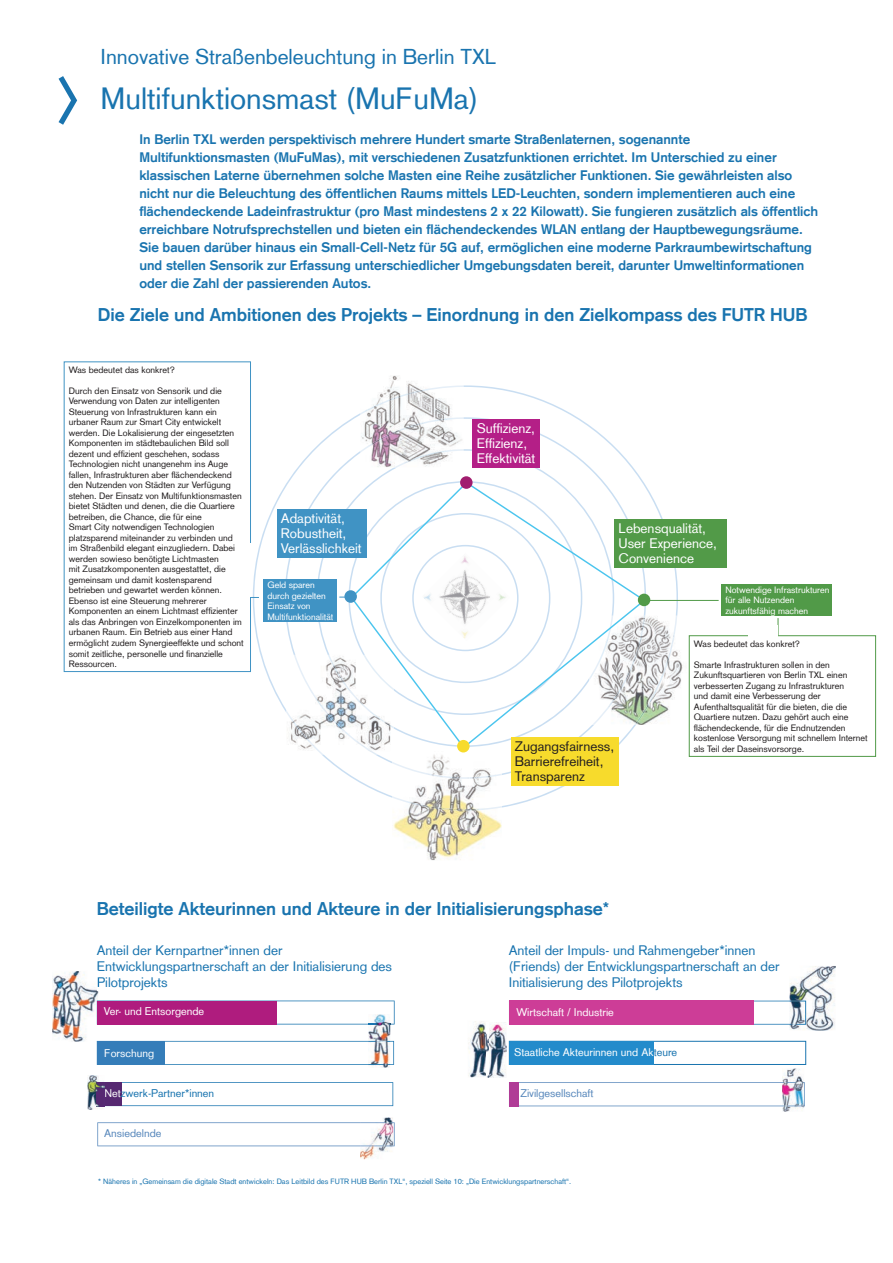
<style>
.page{position:relative;width:893px;height:1263px;background:#fff}
.page>*{position:absolute;margin:0;border:0;box-sizing:border-box;transform-origin:0 0}
.t1{font:30px "Basic Commercial LT Com";color:#1974af}
.t2{font:21px "Basic Commercial LT Com";color:#1974af}
.t3{font:700 18px "Basic Commercial LT Com";color:#1974af}
.t4{font:700 13.5px/18px "Basic Commercial LT Com";color:#1974af}
.t5{font:13.5px/16.2px "Basic Commercial LT Com";color:#1974af}
.t6{font:13.5px/15px "Basic Commercial LT Com";color:#fff}
.t7{font:13.5px/15px "Basic Commercial LT Com";color:#231f20}
.t8{font:10.95px "Basic Commercial LT Com";color:#fff}
.t9{font:10.95px "Basic Commercial LT Com";color:#5787bb}
.t10{font:10.95px "Basic Commercial LT Com";color:#1974af}
.t11{font:9px/10.5px "Basic Commercial LT Com";color:#231f20}
.t12{font:9px/10.5px "Basic Commercial LT Com";color:#fff}
.t13{font:7.5px "Basic Commercial LT Com";color:#1974af}
.s1{color:#1974af}
.s2{color:#fff}
</style>
<div class="page">
<svg style="left:253px;top:385px;width:425px;height:422px"></svg>
<svg style="left:59px;top:76px;width:18px;height:49px"></svg>
<img style="left:677px;top:616px;width:12px;height:109px">
<img style="left:646px;top:616px;width:31px;height:109px">
<img style="left:361px;top:375px;width:102px;height:92px">
<img style="left:394px;top:453px;width:69px;height:14px">
<img style="left:361px;top:417px;width:102px;height:36px">
<img style="left:361px;top:385px;width:102px;height:30px">
<img style="left:392px;top:754px;width:110px;height:106px">
<img style="left:392px;top:762px;width:110px;height:17px">
<img style="left:392px;top:796px;width:110px;height:15px">
<img style="left:286px;top:655px;width:8px;height:55px">
<img style="left:294px;top:655px;width:45px;height:99px">
<img style="left:286px;top:710px;width:38px;height:44px">
<div style="left:64px;top:361px;width:187px;height:311px;border:1px solid #4093c4"></div>
<div style="left:721px;top:584px;width:110px;height:32px;background:#519a48"></div>
<div style="left:689px;top:635px;width:187px;height:122px;border:1px solid #519a48"></div>
<svg style="left:778px;top:618px;width:1px;height:17px"></svg>
<hr style="left:644px;top:600px;width:75px;height:1px;background:#519a48">
<div style="left:748px;top:625px;width:30px;height:13px;background:#fff"></div>
<svg style="left:460px;top:476px;width:13px;height:13px"></svg>
<div style="left:473px;top:419px;width:67px;height:48px;background:#b41f87"></div>
<div style="left:277px;top:509px;width:89px;height:49px;background:#4093c4"></div>
<div style="left:511px;top:737px;width:107px;height:49px;background:#f7db2c"></div>
<div style="left:614px;top:519px;width:113px;height:48px;background:#529a48"></div>
<div style="left:244px;top:543px;width:8px;height:54px;background:#fff"></div>
<div style="left:263px;top:580px;width:74px;height:42px;background:#4093c4"></div>
<svg style="left:753px;top:1001px;width:36px;height:23px"></svg>
<div style="left:509px;top:1000px;width:244px;height:24px;background:#cd3d97"></div>
<div style="left:509px;top:1041px;width:297px;height:24px;border:1px solid #1974af"></div>
<div style="left:509px;top:1042px;width:145px;height:23px;background:#238bcb"></div>
<svg style="left:519px;top:1082px;width:286px;height:24px"></svg>
<img style="left:52px;top:971px;width:46px;height:71px">
<img style="left:782px;top:1068px;width:22px;height:44px">
<img style="left:782px;top:1082px;width:22px;height:24px">
<img style="left:468px;top:1021px;width:39px;height:56px">
<img style="left:486px;top:1022px;width:3px;height:55px">
<img style="left:789px;top:966px;width:47px;height:64px">
<img style="left:789px;top:1001px;width:17px;height:23px">
<svg style="left:122px;top:1082px;width:271px;height:24px"></svg>
<div style="left:97px;top:1082px;width:25px;height:24px;background:#562871"></div>
<svg style="left:165px;top:1041px;width:229px;height:24px"></svg>
<svg style="left:97px;top:1122px;width:298px;height:24px"></svg>
<img style="left:368px;top:1025px;width:22px;height:42px">
<svg style="left:97px;top:1000px;width:298px;height:25px"></svg>
<img style="left:368px;top:1041px;width:22px;height:24px">
<img style="left:87px;top:1075px;width:17px;height:35px">
<img style="left:97px;top:1082px;width:7px;height:24px">
<img style="left:360px;top:1117px;width:33px;height:42px">
<img style="left:360px;top:1122px;width:33px;height:24px">
<div style="left:97px;top:1041px;width:68px;height:24px;background:#357db9"></div>
<div style="left:509px;top:1082px;width:10px;height:24px;background:#b03b96"></div>
<svg style="left:339px;top:480px;width:307px;height:274px"></svg>
<div style="left:457px;top:740px;width:13px;height:12px;background:#f7db2c;border-radius:50%"></div>
<div style="left:638px;top:594px;width:12px;height:12px;background:#519a48;border-radius:50%"></div>
<h2 class="t2" style="left:101px;top:45px;width:397px">Innovative Straßenbeleuchtung in Berlin TXL</h2>
<h1 class="t1" style="left:101px;top:81px;width:379px">Multifunktionsmast (MuFuMa)</h1>
<p class="t4" style="left:139px;top:130px;width:680px">In Berlin TXL werden perspektivisch mehrere Hundert smarte Straßenlaternen, sogenannte Multifunktionsmasten (MuFuMas), mit verschiedenen Zusatzfunktionen errichtet. Im Unterschied zu einer klassischen Laterne übernehmen solche Masten eine Reihe zusätzlicher Funktionen. Sie gewährleisten also nicht nur die Beleuchtung des öffentlichen Raums mittels LED-Leuchten, sondern implementieren auch eine flächendeckende Ladeinfrastruktur (pro Mast mindestens 2 x 22 Kilowatt). Sie fungieren zusätzlich als öffentlich erreichbare Notrufsprechstellen und bieten ein flächendeckendes WLAN entlang der Hauptbewegungsräume.<br>Sie bauen darüber hinaus ein Small-Cell-Netz für 5G auf, ermöglichen eine moderne Parkraumbewirtschaftung und stellen Sensorik zur Erfassung unterschiedlicher Umgebungsdaten bereit, darunter Umweltinformationen oder die Zahl der passierenden Autos.</p>
<h3 class="t3" style="left:98px;top:304px;width:711px">Die Ziele und Ambitionen des Projekts – Einordnung in den Zielkompass des FUTR HUB</h3>
<p class="t11" style="left:69px;top:364px;width:108px">Was bedeutet das konkret?</p>
<p class="t11" style="left:69px;top:385px;width:176px">Durch den Einsatz von Sensorik und die Verwendung von Daten zur intelligenten Steuerung von Infrastrukturen kann ein urbaner Raum zur Smart City entwickelt werden. Die Lokalisierung der eingesetzten Komponenten im städtebaulichen Bild soll dezent und effizient geschehen, sodass Technologien nicht unangenehm ins Auge fallen, Infrastrukturen aber flächendeckend den Nutzenden von Städten zur Verfügung stehen. Der Einsatz von Multifunktionsmasten bietet Städten und denen, die die Quartiere betreiben, die Chance, die für eine<br>Smart City notwendigen Technologien platzsparend miteinander zu verbinden und im Straßenbild elegant einzugliedern. Dabei werden sowieso benötigte Lichtmasten<br>mit Zusatzkomponenten ausgestattet, die gemeinsam und damit kostensparend betrieben und gewartet werden können.<br>Ebenso ist eine Steuerung mehrerer Komponenten an einem Lichtmast effizienter als das Anbringen von Einzelkomponenten im urbanen Raum. Ein Betrieb aus einer Hand ermöglicht zudem Synergieeffekte und schont somit zeitliche, personelle und finanzielle Ressourcen.</p>
<h3 class="t6" style="left:281px;top:511px;width:82px">Adaptivität,<br>Robustheit,<br>Verlässlichkeit</h3>
<p class="t12" style="left:267px;top:580px;width:68px">Geld sparen durch gezielten<br>Einsatz von<br>Multifunktionalität</p>
<h3 class="t6" style="left:477px;top:421px;width:60px">Suffizienz,<br>Effizienz,<br>Effektivität</h3>
<h3 class="t6" style="left:618px;top:521px;width:100px">Lebensqualität,<br>User Experience,<br>Convenience</h3>
<h3 class="t7" style="left:515px;top:739px;width:101px">Zugangsfairness,<br>Barrierefreiheit,<br>Transparenz</h3>
<p class="t12" style="left:725px;top:584px;width:106px">Notwendige Infrastrukturen für alle Nutzenden zukunftsfähig machen</p>
<p class="t11" style="left:694px;top:638px;width:108px">Was bedeutet das konkret?</p>
<p class="t11" style="left:694px;top:659px;width:175px">Smarte Infrastrukturen sollen in den Zukunftsquartieren von Berlin TXL einen verbesserten Zugang zu Infrastrukturen<br>und damit eine Verbesserung der Aufenthaltsqualität für die bieten, die die Quartiere nutzen. Dazu gehört auch eine flächendeckende, für die Endnutzenden kostenlose Versorgung mit schnellem Internet als Teil der Daseinsvorsorge.</p>
<h3 class="t3" style="left:97px;top:898px;width:514px">Beteiligte Akteurinnen und Akteure in der Initialisierungsphase*</h3>
<h3 class="t5" style="left:97px;top:942px;width:297px">Anteil der Kernpartner*innen der<br>Entwicklungspartnerschaft an der Initialisierung des<br>Pilotprojekts</h3>
<h3 class="t5" style="left:509px;top:942px;width:272px">Anteil der Impuls- und Rahmengeber*innen (Friends) der Entwicklungspartnerschaft an der<br>Initialisierung des Pilotprojekts</h3>
<p class="t8" style="left:104px;top:1004px;width:102px">Ver- und Entsorgende</p>
<p class="t8" style="left:516px;top:1005px;width:99px">Wirtschaft / Industrie</p>
<p class="t8" style="left:104px;top:1046px;width:51px">Forschung</p>
<p class="t8" style="left:514px;top:1046px;width:165px">Staatliche Akteurinnen und Ak<span class="s1">teure</span></p>
<p class="t10" style="left:105px;top:1087px;width:111px"><span class="s2">Net</span>zwerk-Partner*innen</p>
<p class="t9" style="left:520px;top:1087px;width:75px">Zivilgesellschaft</p>
<p class="t9" style="left:104px;top:1127px;width:59px">Ansiedelnde</p>
<p class="t13" style="left:98px;top:1177px;width:475px">* Näheres in „Gemeinsam die digitale Stadt entwickeln: Das Leitbild des FUTR HUB Berlin TXL“, speziell Seite 10: „Die Entwicklungspartnerschaft“.</p>
</div>
